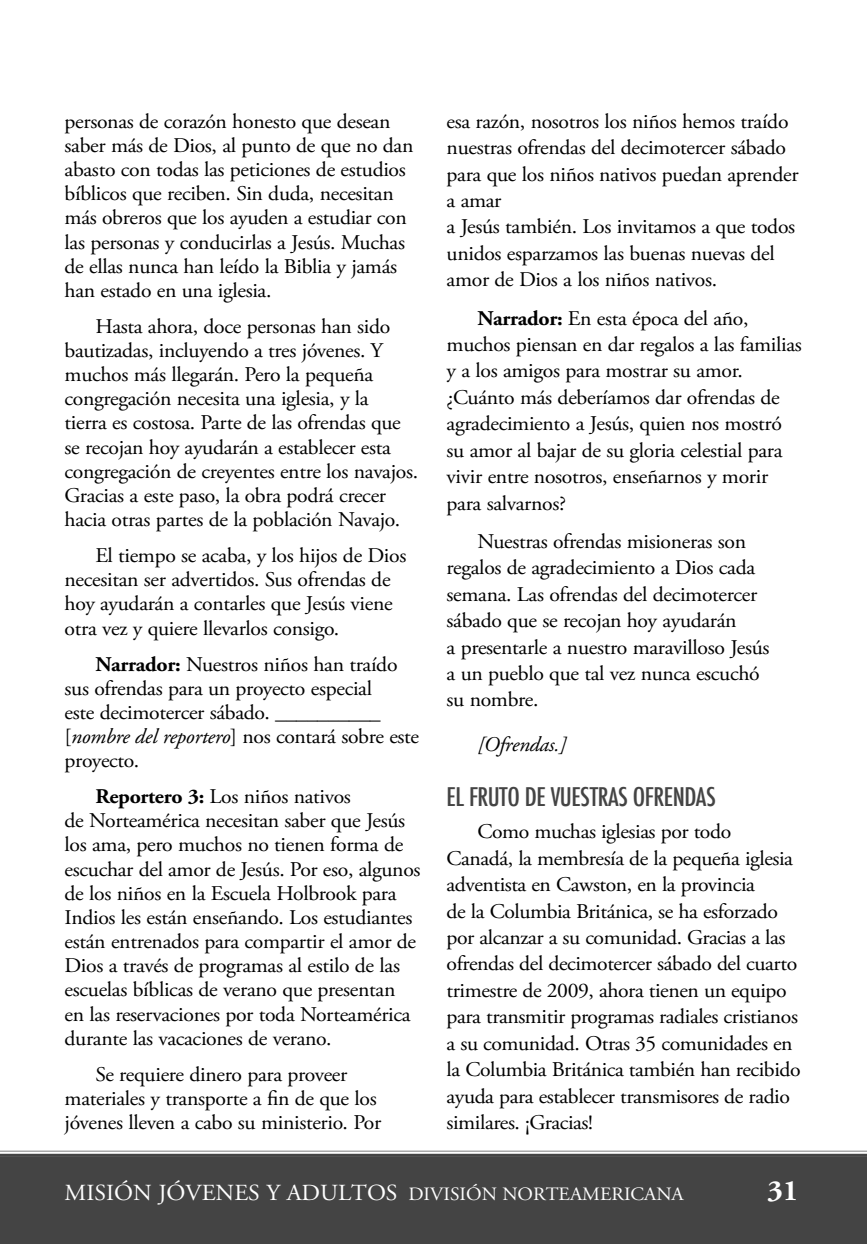
<style>
.page{position:relative;width:867px;height:1244px;background:#fff}
.page>*{position:absolute;margin:0;border:0;box-sizing:border-box;transform-origin:0 0}
.t1{font:700 29.25px "Adobe Garamond Pro";color:#fff;scale:1.04 1}
.t2{font:500 condensed 24.97px "Futura";letter-spacing:-.02em;color:#444;scale:1.04 1}
.t3{font:20.93px/24.1px "Adobe Garamond Pro";letter-spacing:-.015em;color:#000;scale:1.04 1}
.t4{font:italic 20.93px "Adobe Garamond Pro";letter-spacing:-.015em;color:#000;scale:1.04 1}
.t5{font:18.9px "Adobe Garamond Pro";color:#fff;scale:1.04 1}
.s1{font-weight:700}
.s2{font-style:italic}
.s3{font-size:22.95px}
</style>
<div class="page">
<svg style="left:0;top:1151px;width:867px;height:3px"></svg>
<div style="left:0;top:1154px;width:867px;height:90px;background:#444"></div>
<p class="t3" style="left:65px;top:111px;width:337px">personas de corazón honesto que desean saber más de Dios, al punto de que no dan abasto con todas las peticiones de estudios bíblicos que reciben. Sin duda, necesitan más obreros que los ayuden a estudiar con las personas y conducirlas a Jesús. Muchas de ellas nunca han leído la Biblia y jamás han estado en una iglesia.</p>
<p class="t3" style="left:65px;top:316px;width:341px;text-indent:31px">Hasta ahora, doce personas han sido bautizadas, incluyendo a tres jóvenes. Y muchos más llegarán. Pero la pequeña congregación necesita una iglesia, y la<br>tierra es costosa. Parte de las ofrendas que se recojan hoy ayudarán a establecer esta congregación de creyentes entre los navajos.<br>Gracias a este paso, la obra podrá crecer hacia otras partes de la población Navajo.</p>
<p class="t3" style="left:65px;top:545px;width:330px;text-indent:31px">El tiempo se acaba, y los hijos de Dios necesitan ser advertidos. Sus ofrendas de hoy ayudarán a contarles que Jesús viene otra vez y quiere llevarlos consigo.</p>
<p class="t3" style="left:65px;top:654px;width:342px;text-indent:31px"><span class="s1">Narrador:</span> Nuestros niños han traído sus ofrendas para un proyecto especial<br>este decimotercer sábado. __________ [<span class="s2">nombre del reportero</span>] nos contará sobre este proyecto.</p>
<p class="t3" style="left:65px;top:786px;width:344px;text-indent:31px"><span class="s1">Reportero 3:</span> Los niños nativos<br>de Norteamérica necesitan saber que Jesús los ama, pero muchos no tienen forma de escuchar del amor de Jesús. Por eso, algunos de los niños en la Escuela Holbrook para Indios les están enseñando. Los estudiantes están entrenados para compartir el amor de Dios a través de programas al estilo de las escuelas bíblicas de verano que presentan<br>en las reservaciones por toda Norteamérica durante las vacaciones de verano.</p>
<p class="t3" style="left:65px;top:1064px;width:306px;text-align:center">Se requiere dinero para proveer materiales y transporte a fin de que los jóvenes lleven a cabo su ministerio. Por</p>
<p class="t3" style="left:446px;top:110px;width:340px;line-height:26.3px">esa razón, nosotros los niños hemos traído nuestras ofrendas del decimotercer sábado para que los niños nativos puedan aprender a amar<br>a Jesús también. Los invitamos a que todos unidos esparzamos las buenas nuevas del amor de Dios a los niños nativos.</p>
<p class="t3" style="left:446px;top:307px;width:343px;line-height:26.3px;text-indent:31px"><span class="s1">Narrador:</span> En esta época del año, muchos piensan en dar regalos a las familias y a los amigos para mostrar su amor. ¿Cuánto más deberíamos dar ofrendas de agradecimiento a Jesús, quien nos mostró su amor al bajar de su gloria celestial para vivir entre nosotros, enseñarnos y morir para salvarnos?</p>
<p class="t3" style="left:446px;top:530px;width:312px;line-height:26.3px;text-indent:31px">Nuestras ofrendas misioneras son regalos de agradecimiento a Dios cada semana. Las ofrendas del decimotercer sábado que se recojan hoy ayudarán<br>a presentarle a nuestro maravilloso Jesús a un pueblo que tal vez nunca escuchó su nombre.</p>
<p class="t4" style="left:477px;top:735px;width:87px">[Ofrendas.]</p>
<p class="t2" style="left:446px;top:781px;width:260px">EL FRUTO DE VUESTRAS OFRENDAS</p>
<p class="t3" style="left:446px;top:820px;width:342px;line-height:26.3px;text-indent:31px">Como muchas iglesias por todo Canadá, la membresía de la pequeña iglesia adventista en Cawston, en la provincia<br>de la Columbia Británica, se ha esforzado por alcanzar a su comunidad. Gracias a las ofrendas del decimotercer sábado del cuarto trimestre de 2009, ahora tienen un equipo para transmitir programas radiales cristianos a su comunidad. Otras 35 comunidades en la Columbia Británica también han recibido ayuda para establecer transmisores de radio similares. ¡Gracias!</p>
<p class="t5" style="left:65px;top:1187px;width:597px"><span class="s3">MISIÓN JÓVENES Y ADULTOS</span> DIVISIÓN NORTEAMERICANA</p>
<h1 class="t1" style="left:767px;top:1179px;width:32px">31</h1>
</div>
